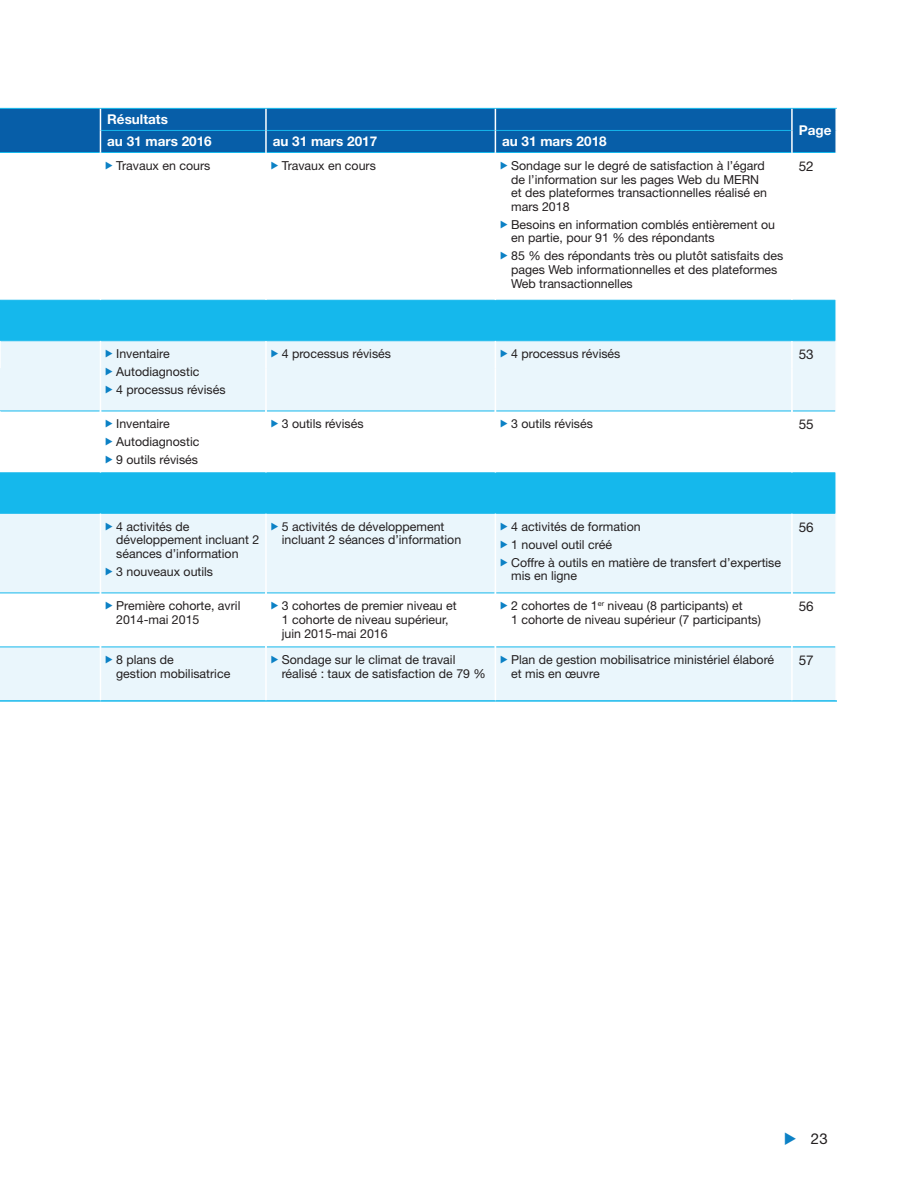
<style>
.page{position:relative;width:918px;height:1188px;background:#fff}
.page>*{position:absolute;margin:0;border:0;box-sizing:border-box;transform-origin:0 0}
.t1{font:15px "Helvetica Neue LT Std";color:#231f20}
.t2{font:700 13.5px "Helvetica Neue LT Std";color:#fff}
.t3{font:13.5px "Helvetica Neue LT Std";color:#231f20}
.t4{font:12.3px/13.6px "Helvetica Neue LT Std";color:#231f20}
</style>
<div class="page">
<div style="left:0;top:301px;width:835px;height:39px;background:#15b8ec"></div>
<svg style="left:0;top:341px;width:835px;height:359px;fill:#eaf6fc"></svg>
<hr style="left:792px;top:108px;width:45px;height:1px;background:#15b8ec">
<hr style="left:0;top:300px;width:100px;height:1px;background:#15b8ec">
<hr style="left:100px;top:300px;width:166px;height:1px;background:#15b8ec">
<hr style="left:266px;top:300px;width:229px;height:1px;background:#15b8ec">
<hr style="left:495px;top:300px;width:297px;height:1px;background:#15b8ec">
<hr style="left:792px;top:300px;width:43px;height:1px;background:#15b8ec">
<hr style="left:0;top:340px;width:100px;height:1px;background:#15b8ec">
<hr style="left:100px;top:340px;width:166px;height:1px;background:#15b8ec">
<hr style="left:266px;top:340px;width:229px;height:1px;background:#15b8ec">
<hr style="left:495px;top:340px;width:297px;height:1px;background:#15b8ec">
<hr style="left:792px;top:340px;width:43px;height:1px;background:#15b8ec">
<hr style="left:0;top:513px;width:100px;height:1px;background:#15b8ec">
<hr style="left:100px;top:513px;width:166px;height:1px;background:#15b8ec">
<hr style="left:266px;top:513px;width:229px;height:1px;background:#15b8ec">
<hr style="left:495px;top:513px;width:297px;height:1px;background:#15b8ec">
<hr style="left:792px;top:513px;width:43px;height:1px;background:#15b8ec">
<hr style="left:0;top:411px;width:100px;height:1px;background:#15b8ec">
<hr style="left:101px;top:411px;width:164px;height:1px;background:#15b8ec">
<hr style="left:267px;top:411px;width:228px;height:1px;background:#15b8ec">
<hr style="left:496px;top:411px;width:295px;height:1px;background:#15b8ec">
<hr style="left:793px;top:411px;width:42px;height:1px;background:#15b8ec">
<hr style="left:100px;top:472px;width:166px;height:1px;background:#15b8ec">
<hr style="left:266px;top:472px;width:229px;height:1px;background:#15b8ec">
<hr style="left:495px;top:472px;width:297px;height:1px;background:#15b8ec">
<hr style="left:792px;top:472px;width:43px;height:1px;background:#15b8ec">
<hr style="left:0;top:472px;width:100px;height:1px;background:#15b8ec">
<hr style="left:0;top:593px;width:100px;height:1px;background:#15b8ec">
<hr style="left:101px;top:593px;width:164px;height:1px;background:#15b8ec">
<hr style="left:267px;top:593px;width:228px;height:1px;background:#15b8ec">
<hr style="left:496px;top:593px;width:295px;height:1px;background:#15b8ec">
<hr style="left:793px;top:593px;width:42px;height:1px;background:#15b8ec">
<hr style="left:0;top:647px;width:100px;height:1px;background:#15b8ec">
<hr style="left:101px;top:647px;width:164px;height:1px;background:#15b8ec">
<hr style="left:267px;top:647px;width:228px;height:1px;background:#15b8ec">
<hr style="left:496px;top:647px;width:295px;height:1px;background:#15b8ec">
<hr style="left:793px;top:647px;width:42px;height:1px;background:#15b8ec">
<hr style="left:0;top:700px;width:100px;height:2px;background:#15b8ec">
<hr style="left:100px;top:700px;width:166px;height:2px;background:#15b8ec">
<hr style="left:266px;top:700px;width:229px;height:2px;background:#15b8ec">
<hr style="left:495px;top:700px;width:297px;height:2px;background:#15b8ec">
<hr style="left:792px;top:700px;width:45px;height:2px;background:#15b8ec">
<svg style="left:0;top:108px;width:836px;height:45px;background:#0964ac"></svg>
<hr style="left:791px;top:130px;width:2px;height:23px;background:#fff">
<svg style="left:0;top:340px;width:1px;height:28px"></svg>
<hr style="left:265px;top:341px;width:2px;height:27px;background:#fff">
<hr style="left:791px;top:341px;width:2px;height:27px;background:#fff">
<hr style="left:265px;top:368px;width:2px;height:43px;background:#fff">
<hr style="left:495px;top:368px;width:1px;height:43px;background:#fff">
<hr style="left:791px;top:368px;width:2px;height:43px;background:#fff">
<hr style="left:100px;top:368px;width:1px;height:43px;background:#fff">
<hr style="left:0;top:411px;width:1px;height:30px;background:#fff">
<hr style="left:100px;top:411px;width:1px;height:30px;background:#fff">
<hr style="left:265px;top:411px;width:2px;height:30px;background:#fff">
<hr style="left:495px;top:411px;width:1px;height:30px;background:#fff">
<hr style="left:791px;top:411px;width:2px;height:30px;background:#fff">
<hr style="left:265px;top:441px;width:2px;height:31px;background:#fff">
<hr style="left:495px;top:441px;width:1px;height:31px;background:#fff">
<hr style="left:791px;top:441px;width:2px;height:31px;background:#fff">
<hr style="left:100px;top:441px;width:1px;height:31px;background:#fff">
<hr style="left:100px;top:514px;width:1px;height:79px;background:#fff">
<hr style="left:265px;top:514px;width:2px;height:79px;background:#fff">
<hr style="left:495px;top:514px;width:1px;height:79px;background:#fff">
<hr style="left:791px;top:514px;width:2px;height:79px;background:#fff">
<hr style="left:100px;top:593px;width:1px;height:54px;background:#fff">
<hr style="left:265px;top:593px;width:2px;height:54px;background:#fff">
<hr style="left:495px;top:593px;width:1px;height:54px;background:#fff">
<hr style="left:791px;top:593px;width:2px;height:54px;background:#fff">
<hr style="left:100px;top:647px;width:1px;height:53px;background:#fff">
<hr style="left:265px;top:647px;width:2px;height:53px;background:#fff">
<hr style="left:495px;top:647px;width:1px;height:53px;background:#fff">
<hr style="left:791px;top:647px;width:2px;height:53px;background:#fff">
<svg style="left:100px;top:341px;width:13px;height:35px"></svg>
<svg style="left:106px;top:386px;width:7px;height:7px"></svg>
<svg style="left:271px;top:350px;width:7px;height:8px"></svg>
<svg style="left:495px;top:341px;width:13px;height:27px"></svg>
<svg style="left:106px;top:420px;width:7px;height:8px"></svg>
<svg style="left:106px;top:438px;width:7px;height:8px"></svg>
<svg style="left:106px;top:456px;width:7px;height:8px"></svg>
<svg style="left:271px;top:420px;width:7px;height:8px"></svg>
<svg style="left:501px;top:420px;width:7px;height:8px"></svg>
<svg style="left:106px;top:522px;width:7px;height:8px"></svg>
<svg style="left:106px;top:567px;width:7px;height:8px"></svg>
<svg style="left:271px;top:522px;width:7px;height:8px"></svg>
<svg style="left:501px;top:522px;width:7px;height:8px"></svg>
<svg style="left:501px;top:540px;width:7px;height:8px"></svg>
<svg style="left:501px;top:558px;width:7px;height:8px"></svg>
<svg style="left:106px;top:602px;width:7px;height:8px"></svg>
<svg style="left:271px;top:602px;width:7px;height:8px"></svg>
<svg style="left:501px;top:602px;width:7px;height:8px"></svg>
<svg style="left:106px;top:656px;width:7px;height:8px"></svg>
<svg style="left:271px;top:656px;width:7px;height:8px"></svg>
<svg style="left:501px;top:656px;width:7px;height:8px"></svg>
<p class="t2" style="left:107px;top:111px;width:62px">Résultats</p>
<p class="t2" style="left:107px;top:133px;width:106px">au 31 mars 2016</p>
<p class="t2" style="left:273px;top:133px;width:106px">au 31 mars 2017</p>
<p class="t2" style="left:502px;top:133px;width:106px">au 31 mars 2018</p>
<p class="t4" style="left:116px;top:159px;width:96px">Travaux en cours</p>
<p class="t4" style="left:282px;top:159px;width:96px">Travaux en cours</p>
<p class="t4" style="left:511px;top:159px;width:258px">Sondage sur le degré de satisfaction à l’égard de l’information sur les pages Web du MERN et des plateformes transactionnelles réalisé en mars 2018</p>
<p class="t4" style="left:511px;top:217px;width:265px">Besoins en information comblés entièrement ou en partie, pour 91 % des répondants</p>
<p class="t4" style="left:511px;top:249px;width:274px">85 % des répondants très ou plutôt satisfaits des pages Web informationnelles et des plateformes<br>Web transactionnelles</p>
<p class="t2" style="left:799px;top:122px;width:34px">Page</p>
<p class="t3" style="left:799px;top:158px;width:17px">52</p>
<p class="t4" style="left:116px;top:345px;width:111px;line-height:18px">Inventaire<br>Autodiagnostic<br>4 processus révisés</p>
<p class="t4" style="left:282px;top:347px;width:111px">4 processus révisés</p>
<p class="t4" style="left:511px;top:347px;width:111px">4 processus révisés</p>
<p class="t3" style="left:799px;top:346px;width:17px">53</p>
<p class="t4" style="left:116px;top:415px;width:85px;line-height:18px">Inventaire<br>Autodiagnostic<br>9 outils révisés</p>
<p class="t4" style="left:282px;top:417px;width:83px">3 outils révisés</p>
<p class="t4" style="left:511px;top:417px;width:83px">3 outils révisés</p>
<p class="t3" style="left:799px;top:416px;width:17px">55</p>
<p class="t4" style="left:116px;top:519px;width:145px">4 activités de développement incluant 2 séances d’information</p>
<p class="t4" style="left:116px;top:565px;width:98px">3 nouveaux outils</p>
<p class="t4" style="left:282px;top:519px;width:181px">5 activités de développement incluant 2 séances d’information</p>
<p class="t4" style="left:511px;top:517px;width:271px;line-height:18px">4 activités de formation<br>1 nouvel outil créé<br>Coffre à outils en matière de transfert d’expertise</p>
<p class="t4" style="left:511px;top:569px;width:68px">mis en ligne</p>
<p class="t3" style="left:799px;top:519px;width:17px">56</p>
<p class="t4" style="left:116px;top:599px;width:126px">Première cohorte, avril<br>2014-mai 2015</p>
<p class="t4" style="left:282px;top:599px;width:177px">3 cohortes de premier niveau et<br>1 cohorte de niveau supérieur, juin 2015-mai 2016</p>
<p class="t4" style="left:511px;top:599px;width:251px">2 cohortes de 1<sup>er</sup> niveau (8 participants) et<br>1 cohorte de niveau supérieur (7 participants)</p>
<p class="t3" style="left:799px;top:598px;width:17px">56</p>
<p class="t4" style="left:116px;top:653px;width:116px">8 plans de<br>gestion mobilisatrice</p>
<p class="t4" style="left:282px;top:653px;width:206px">Sondage sur le climat de travail réalisé : taux de satisfaction de 79 %</p>
<p class="t4" style="left:511px;top:653px;width:265px">Plan de gestion mobilisatrice ministériel élaboré et mis en œuvre</p>
<p class="t3" style="left:799px;top:652px;width:17px">57</p>
<p class="t1" style="left:811px;top:1130px;width:18px">23</p>
</div>
